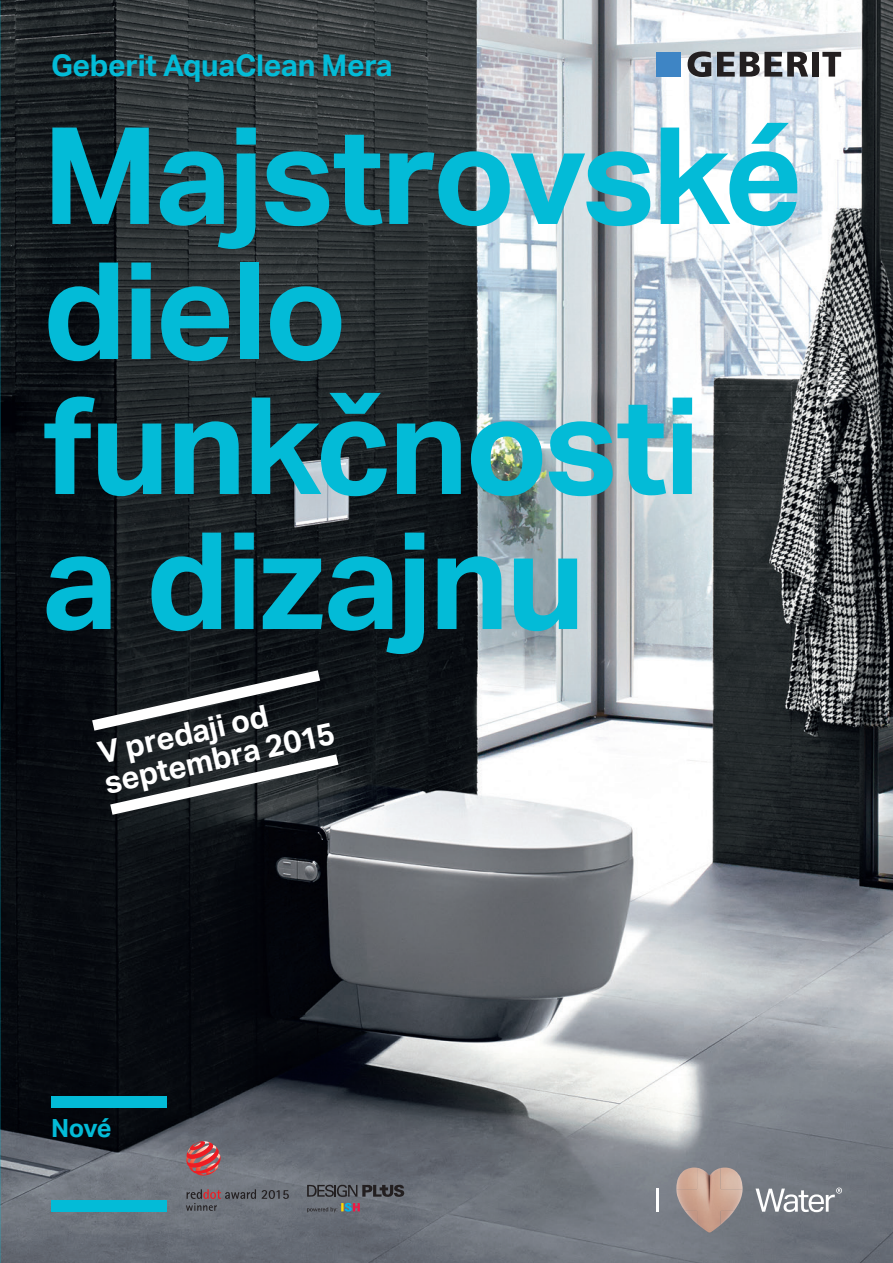
<style>
.page{position:relative;width:893px;height:1263px;background:#fff}
.page>*{position:absolute;margin:0;border:0;box-sizing:border-box;transform-origin:0 0}
.t1{font:700 135px/135px "Aktiv Grotesk Geberit";letter-spacing:-.025em;color:#03bbd7}
.t2{font:700 30.9px/31.2px "Aktiv Grotesk Geberit";color:#fff}
.t3{font:700 30px "Aktiv Grotesk Geberit";letter-spacing:-.01em;color:#03bbd7}
.t4{font:700 25.2px "Aktiv Grotesk Geberit";color:#03bbd7}
</style>
<div class="page">
<img style="left:0;top:0;width:893px;height:1263px">
<img style="left:676px;top:1167px;width:67px;height:44px">
<svg style="left:685px;top:1211px;width:13px;height:13px"></svg>
<img style="left:698px;top:1211px;width:22px;height:21px">
<img style="left:720px;top:1211px;width:14px;height:14px">
<svg style="left:755px;top:1187px;width:87px;height:25px"></svg>
<hr style="left:656px;top:1188px;width:3px;height:24px;background:#fff">
<svg style="left:81px;top:663px;width:250px;height:75px;background:#313538"></svg>
<svg style="left:99px;top:747px;width:251px;height:75px;background:#3d4245"></svg>
<div style="left:51px;top:1096px;width:116px;height:11px;background:#03bbd7"></div>
<div style="left:51px;top:1200px;width:116px;height:12px;background:#03bbd7"></div>
<svg style="left:186px;top:1141px;width:35px;height:34px"></svg>
<svg style="left:186px;top:1189px;width:70px;height:22px;background:#6a656d"></svg>
<svg style="left:262px;top:1190px;width:27px;height:9px"></svg>
<svg style="left:307px;top:1185px;width:97px;height:12px"></svg>
<svg style="left:307px;top:1203px;width:53px;height:9px"></svg>
<svg style="left:688px;top:51px;width:23px;height:26px"></svg>
<svg style="left:717px;top:52px;width:91px;height:25px"></svg>
<div style="left:812px;top:52px;width:7px;height:25px;background:#231f20"></div>
<svg style="left:822px;top:52px;width:19px;height:25px"></svg>
<div style="left:656px;top:52px;width:24px;height:25px;background:#3e85c5"></div>
<p class="t3" style="left:51px;top:47px;width:343px">Geberit AquaClean Mera</p>
<p class="t1" style="left:43px;top:106px;width:762px">Majstrovské dielo funkčnosti a dizajnu</p>
<p class="t2" style="left:95px;top:738px;width:236px;rotate:-13deg">V predaji od septembra 2015</p>
<p class="t4" style="left:51px;top:1112px;width:62px">Nové</p>
</div>
